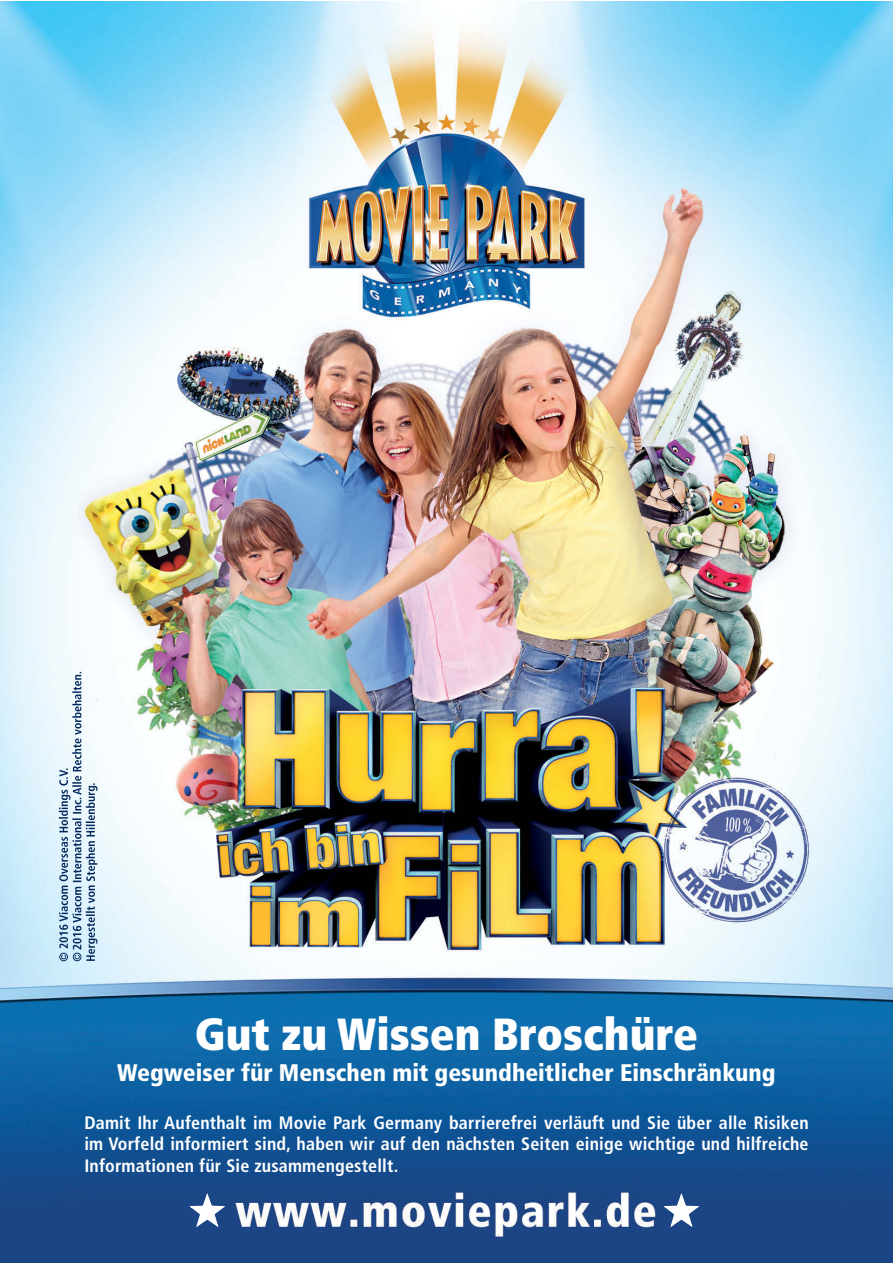
<style>
.page{position:relative;width:893px;height:1263px;background:#fff}
.page>*{position:absolute;margin:0;border:0;box-sizing:border-box;transform-origin:0 0}
.t1{font:900 condensed 45px "Frutiger LT";color:#fff}
.t2{font:900 condensed 24px "Frutiger LT";color:#fff}
.t3{font:700 condensed 18px/21.6px "Frutiger LT";letter-spacing:.01em;color:#fff;text-align:justify}
</style>
<div class="page">
<img style="left:0;top:1px;width:893px;height:1261px">
<svg style="left:661px;top:1193px;width:41px;height:36px"></svg>
<svg style="left:187px;top:1193px;width:40px;height:36px"></svg>
<svg style="left:59px;top:672px;width:38px;height:289px"></svg>
<h1 class="t1" style="left:195px;top:1006px;width:505px">Gut zu Wissen Broschüre</h1>
<h2 class="t2" style="left:117px;top:1058px;width:660px">Wegweiser für Menschen mit gesundheitlicher Einschränkung</h2>
<p class="t3" style="left:84px;top:1111px;width:726px">Damit Ihr Aufenthalt im Movie Park Germany barrierefrei verläuft und Sie über alle Risiken im Vorfeld informiert sind, haben wir auf den nächsten Seiten einige wichtige und hilfreiche Informationen für Sie zusammengestellt.</p>
</div>
